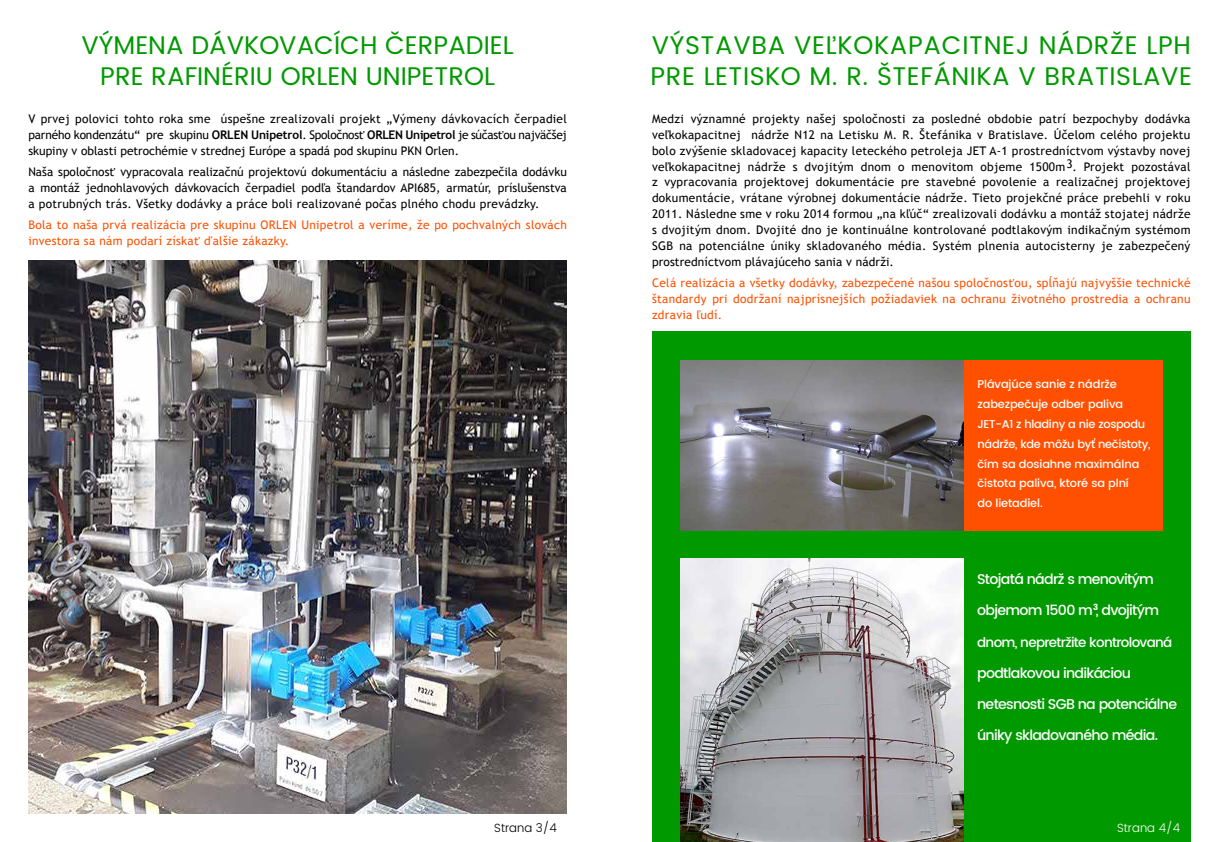
<style>
.page{position:relative;width:1219px;height:842px;background:#fff}
.page>*{position:absolute;margin:0;border:0;box-sizing:border-box;transform-origin:0 0}
.t1{font:25.5px/31.2px "Poppins";letter-spacing:.02em;color:#090}
.t2{font:25.5px/31.2px "Poppins";color:#090;text-align:center}
.t3{font:500 14.2px/31.2px "Poppins";letter-spacing:-.05em;color:#fff}
.t4{font:500 13.5px "Poppins";letter-spacing:-.05em;color:#fff}
.t5{font:11.9px/15.9px "Trebuchet MS";letter-spacing:.01em;color:#000;text-align:justify}
.t6{font:11.9px/15.9px "Trebuchet MS";letter-spacing:.025em;color:#fe5000;text-align:justify}
.t7{font:300 11.9px "Poppins";color:#000}
.t8{font:300 11.9px "Poppins";color:#fff}
.t9{font:500 11.3px/19.8px "Poppins";letter-spacing:-.01em;color:#fff}
.t10{font:700 8.5px "Poppins";color:#fff}
.s1{font-weight:700}
</style>
<div class="page">
<img style="left:28px;top:261px;width:539px;height:552px">
<div style="left:652px;top:332px;width:539px;height:510px;background:#090"></div>
<img style="left:680px;top:558px;width:284px;height:284px">
<div style="left:964px;top:360px;width:198px;height:170px;background:#fe5000"></div>
<img style="left:680px;top:360px;width:284px;height:170px">
<h1 class="t2" style="left:82px;top:30px;width:434px">VÝMENA DÁVKOVACÍCH ČERPADIEL<br>PRE RAFINÉRIU ORLEN UNIPETROL</h1>
<p class="t5" style="left:28px;top:111px;width:540px">V prvej polovici tohto roka sme úspešne zrealizovali projekt „Výmeny dávkovacích čerpadiel parného kondenzátu“ pre skupinu <span class="s1">ORLEN Unipetrol</span>. Spoločnosť <span class="s1">ORLEN Unipetrol</span> je súčasťou najväčšej skupiny v oblasti petrochémie v strednej Európe a spadá pod skupinu PKN Orlen.</p>
<p class="t5" style="left:28px;top:164px;width:540px">Naša spoločnosť vypracovala realizačnú projektovú dokumentáciu a následne zabezpečila dodávku a montáž jednohlavových dávkovacích čerpadiel podľa štandardov API685, armatúr, príslušenstva a potrubných trás. Všetky dodávky a práce boli realizované počas plného chodu prevádzky.</p>
<p class="t6" style="left:28px;top:217px;width:540px">Bola to naša prvá realizácia pre skupinu ORLEN Unipetrol a veríme, že po pochvalných slovách investora sa nám podarí získať ďalšie zákazky.</p>
<p class="t7" style="left:494px;top:820px;width:64px">Strana 3/4</p>
<h1 class="t1" style="left:651px;top:30px;width:543px">VÝSTAVBA VEĽKOKAPACITNEJ NÁDRŽE LPH<br>PRE LETISKO M. R. ŠTEFÁNIKA V BRATISLAVE</h1>
<p class="t5" style="left:652px;top:111px;width:540px">Medzi významné projekty našej spoločnosti za posledné obdobie patrí bezpochyby dodávka veľkokapacitnej nádrže N12 na Letisku M. R. Štefánika v Bratislave. Účelom celého projektu bolo zvýšenie skladovacej kapacity leteckého petroleja JET A-1 prostredníctvom výstavby novej veľkokapacitnej nádrže s dvojitým dnom o menovitom objeme 1500m . Projekt pozostával z vypracovania projektovej dokumentácie pre stavebné povolenie a realizačnej projektovej dokumentácie, vrátane výrobnej dokumentácie nádrže. Tieto projekčné práce prebehli v roku 2011. Následne sme v roku 2014 formou „na kľúč“ zrealizovali dodávku a montáž stojatej nádrže s dvojitým dnom. Dvojité dno je kontinuálne kontrolované podtlakovým indikačným systémom SGB na potenciálne úniky skladovaného média. Systém plnenia autocisterny je zabezpečený prostredníctvom plávajúceho sania v nádrži.</p>
<p class="t6" style="left:652px;top:275px;width:540px">Celá realizácia a všetky dodávky, zabezpečené našou spoločnosťou, spĺňajú najvyššie technické štandardy pri dodržaní najprísnejších požiadaviek na ochranu životného prostredia a ochranu zdravia ľudí.</p>
<p class="t5" style="left:1067px;top:156px;width:8px">3</p>
<p class="t9" style="left:977px;top:375px;width:174px">Plávajúce sanie z nádrže zabezpečuje odber paliva<br>JET-A1 z hladiny a nie zospodu nádrže, kde môžu byt nečistoty, čím sa dosiahne maximálna čistota paliva, ktoré sa plní<br>do lietadiel.</p>
<p class="t3" style="left:977px;top:564px;width:183px">Stojatá nádrž s menovitým objemom 1500 m , dvojitým</p>
<p class="t4" style="left:977px;top:632px;width:197px">dnom, nepretržite kontrolovaná</p>
<p class="t3" style="left:977px;top:657px;width:201px">podtlakovou indikáciou netesnosti SGB na potenciálne úniky skladovaného média.</p>
<p class="t10" style="left:1093px;top:602px;width:7px">3</p>
<p class="t8" style="left:1117px;top:820px;width:65px">Strana 4/4</p>
</div>
